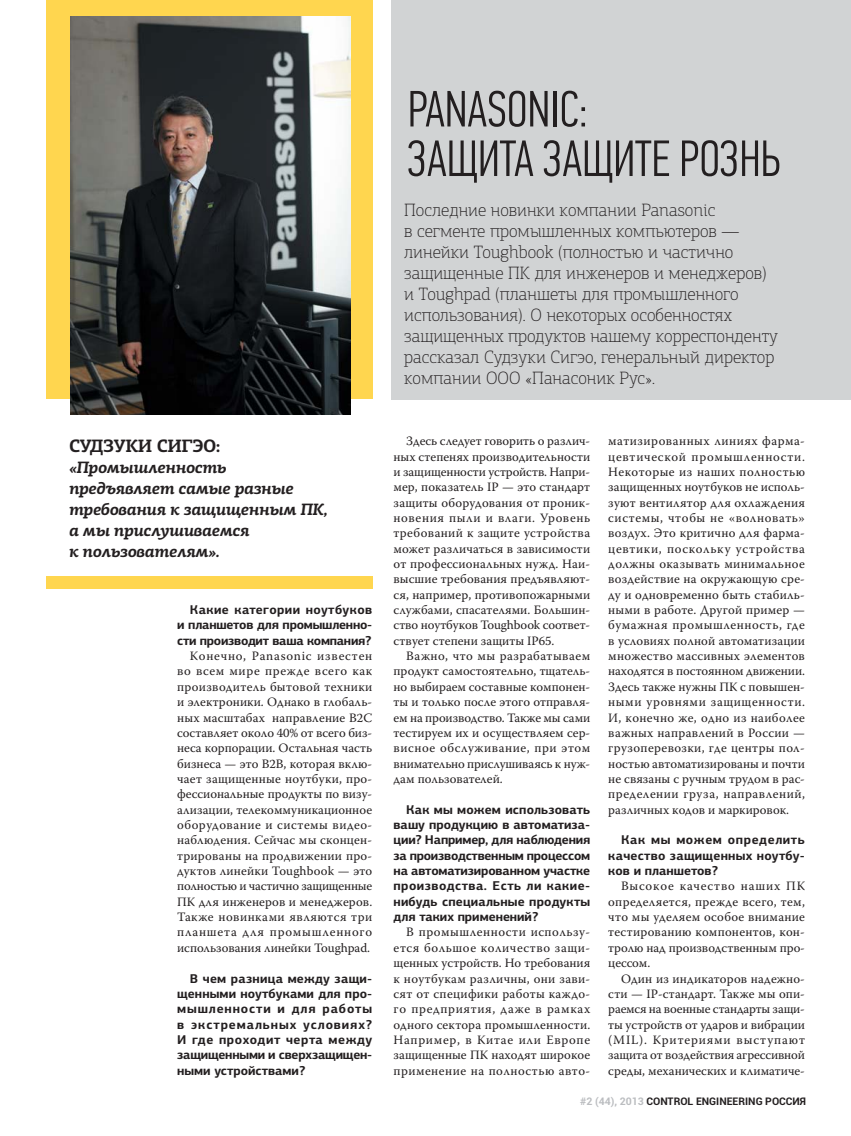
<style>
.page{position:relative;width:851px;height:1136px;background:#fff}
.page>*{position:absolute;margin:0;border:0;box-sizing:border-box;transform-origin:0 0}
.t1{font:300 51px/49.5px "PF Din Text Comp Pro";color:#231f20}
.t2{font:100 18px/21px "PF Agora Slab Pro";color:#231f20}
.t3{font:700 18px "PF Agora Slab Pro";letter-spacing:-.025em;color:#231f20}
.t4{font:italic 700 16.5px/21px "PF Agora Slab Pro";letter-spacing:-.025em;color:#231f20}
.t5{font:12.75px/15.3px "Warnock Pro";color:#231f20;text-align:justify}
.t6{font:700 12.75px/15.3px "PF Agora Sans Pro";color:#231f20;text-align:justify}
.t7{font:700 10.5px "Roboto";color:#231f20}
.s1{color:#bbbdc0}
</style>
<div class="page">
<div style="left:46px;top:0;width:326px;height:588px;background:#ffd64f"></div>
<div style="left:0;top:399px;width:379px;height:176px;background:#fff"></div>
<div style="left:391px;top:0;width:459px;height:399px;background:#d1d3d4"></div>
<img style="left:71px;top:16px;width:279px;height:399px">
<h2 class="t3" style="left:69px;top:435px;width:153px">СУДЗУКИ СИГЭО:</h2>
<p class="t4" style="left:69px;top:457px;width:260px">«Промышленность предъявляет самые разные требования к защищенным ПК, а мы прислушиваемся<br>к пользователям».</p>
<p class="t6" style="left:177px;top:602px;width:196px;text-indent:13px">Какие категории ноутбуков и планшетов для промышленно&shy;сти производит ваша компания?</p>
<p class="t5" style="left:177px;top:649px;width:196px;text-indent:13px">Конечно, Panasonic известен во всем мире прежде всего как производитель бытовой техники и электроники. Однако в глобаль&shy;ных масштабах направление B2C составляет около 40% от всего биз&shy;неса корпорации. Остальная часть бизнеса — это В2В, которая вклю&shy;чает защищенные ноутбуки, про&shy;фессиональные продукты по визу&shy;ализации, телекоммуникационное оборудование и системы видео&shy;наблюдения. Сейчас мы сконцен&shy;трированы на продвижении про&shy;дуктов линейки Toughbook — это полностью и частично защищенные ПК для инженеров и менеджеров.<br>Также новинками являются три планшета для промышленного использования линейки Toughpad.</p>
<p class="t6" style="left:177px;top:970px;width:196px;text-indent:13px">В чем разница между защи&shy;щенными ноутбуками для про&shy;мышленности и для работы в экстремальных условиях?<br>И где проходит черта между защищенными и сверхзащищен&shy;ными устройствами?</p>
<h1 class="t1" style="left:407px;top:84px;width:374px">PANASONIC:<br>ЗАЩИТА ЗАЩИТЕ РОЗНЬ</h1>
<p class="t2" style="left:404px;top:201px;width:375px">Последние новинки компании Panasonic<br>в сегменте промышленных компьютеров — линейки Toughbook (полностью и частично защищенные ПК для инженеров и менеджеров) и Toughpad (планшеты для промышленного использования). О некоторых особенностях защищенных продуктов нашему корреспонденту рассказал Судзуки Сигэо, генеральный директор компании ООО «Панасоник Рус».</p>
<p class="t5" style="left:393px;top:434px;width:198px;text-indent:13px">Здесь следует говорить о различ&shy;ных степенях производительности и защищенности устройств. Напри&shy;мер, показатель IP — это стандарт защиты оборудования от проник&shy;новения пыли и влаги. Уровень требований к защите устройства может различаться в зависимости от профессиональных нужд. Наи&shy;высшие требования предъявляют&shy;ся, например, противопожарными службами, спасателями. Большин&shy;ство ноутбуков Toughbook соответ&shy;ствует степени защиты IP65.</p>
<p class="t5" style="left:393px;top:649px;width:198px;text-indent:13px">Важно, что мы разрабатываем продукт самостоятельно, тщатель&shy;но выбираем составные компонен&shy;ты и только после этого отправля&shy;ем на производство. Также мы сами тестируем их и осуществляем сер&shy;висное обслуживание, при этом внимательно прислушиваясь к нуж&shy;дам пользователей.</p>
<p class="t6" style="left:393px;top:801px;width:198px;text-indent:13px">Как мы можем использовать вашу продукцию в автоматиза&shy;ции? Например, для наблюдения за производственным процессом на автоматизированном участке производства. Есть ли какие&shy;нибудь специальные продукты для таких применений?</p>
<p class="t5" style="left:393px;top:925px;width:198px;text-indent:13px">В промышленности использу&shy;ется большое количество защи&shy;щенных устройств. Но требования к ноутбукам различны, они зави&shy;сят от специфики работы каждо&shy;го предприятия, даже в рамках одного сектора промышленности.<br>Например, в Китае или Европе защищенные ПК находят широкое применение на полностью авто-</p>
<p class="t5" style="left:608px;top:434px;width:198px">матизированных линиях фарма&shy;цевтической промышленности.<br>Некоторые из наших полностью защищенных ноутбуков не исполь&shy;зуют вентилятор для охлаждения системы, чтобы не «волновать» воздух. Это критично для фарма&shy;цевтики, поскольку устройства должны оказывать минимальное воздействие на окружающую сре&shy;ду и одновременно быть стабиль&shy;ными в работе. Другой пример — бумажная промышленность, где в условиях полной автоматизации множество массивных элементов находятся в постоянном движении.<br>Здесь также нужны ПК с повышен&shy;ными уровнями защищенности.<br>И, конечно же, одно из наиболее важных направлений в России — грузоперевозки, где центры пол&shy;ностью автоматизированы и почти не связаны с ручным трудом в рас&shy;пределении груза, направлений, различных кодов и маркировок.</p>
<p class="t6" style="left:608px;top:832px;width:198px;text-indent:13px">Как мы можем определить качество защищенных ноутбу&shy;ков и планшетов?</p>
<p class="t5" style="left:608px;top:879px;width:198px;text-indent:13px">Высокое качество наших ПК определяется, прежде всего, тем, что мы уделяем особое внимание тестированию компонентов, кон&shy;тролю над производственным про&shy;цессом.</p>
<p class="t5" style="left:608px;top:971px;width:198px;text-indent:13px">Один из индикаторов надежно&shy;сти — IP-стандарт. Также мы опи&shy;раемся на военные стандарты защи&shy;ты устройств от ударов и вибрации (MIL). Критериями выступают защита от воздействия агрессивной среды, механических и климатиче-</p>
<p class="t7" style="left:580px;top:1093px;width:227px"><span class="s1">#2 (44), 2013</span> CONTROL ENGINEERING РОССИЯ</p>
</div>
